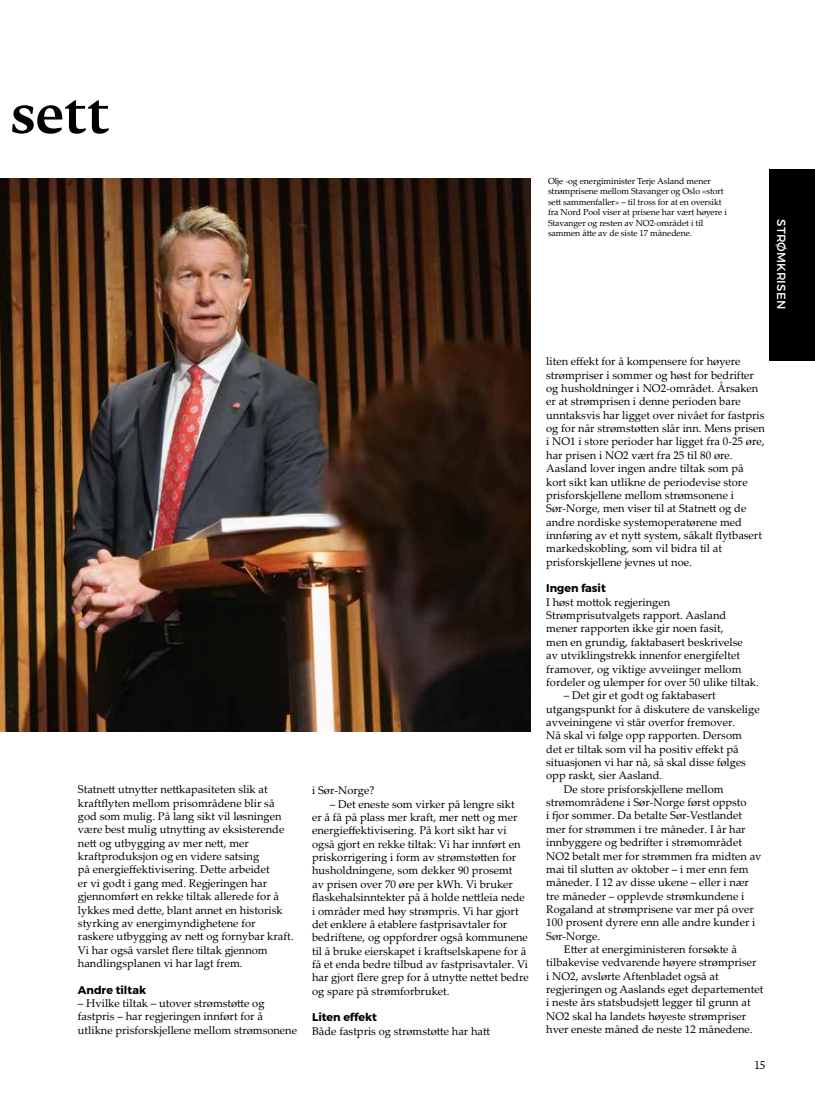
<style>
.page{position:relative;width:815px;height:1099px;background:#fff}
.page>*{position:absolute;margin:0;border:0;box-sizing:border-box;transform-origin:0 0}
.t1{font:500 50px "Fedra Serif B Std";color:#000}
.t2{font:11.88px "Montserrat";letter-spacing:.01em;color:#fff}
.t3{font:11.12px/13.4px "Palatino Linotype";color:#000}
.t4{font:700 11.12px "Montserrat";color:#000}
.t5{font:10.62px "Fedra Serif B Std";color:#000}
.t6{font:8.75px/10.5px "Palatino Linotype";letter-spacing:-.01em;color:#000}
</style>
<div class="page">
<img style="left:0;top:178px;width:530px;height:554px">
<div style="left:770px;top:169px;width:45px;height:192px;background:#000"></div>
<h1 class="t1" style="left:11px;top:80px;width:101px">sett</h1>
<p class="t6" style="left:548px;top:175px;width:180px">Olje -og energiminister Terje Asland mener strømprisene mellom Stavanger og Oslo «stort sett sammenfaller» – til tross for at en oversikt fra Nord Pool viser at prisene har vært høyere i Stavanger og resten av NO2-området i til sammen åtte av de siste 17 månedene.</p>
<p class="t2" style="left:789px;top:219px;width:91px;rotate:90deg">STRØMKRISEN</p>
<p class="t3" style="left:78px;top:782px;width:217px">Statnett utnytter nettkapasiteten slik at kraftflyten mellom prisområdene blir så god som mulig. På lang sikt vil løsningen være best mulig utnytting av eksisterende nett og utbygging av mer nett, mer kraftproduksjon og en videre satsing<br>på energieffektivisering. Dette arbeidet<br>er vi godt i gang med. Regjeringen har gjennomført en rekke tiltak allerede for å lykkes med dette, blant annet en historisk styrking av energimyndighetene for raskere utbygging av nett og fornybar kraft.<br>Vi har også varslet flere tiltak gjennom handlingsplanen vi har lagt frem.</p>
<p class="t4" style="left:78px;top:982px;width:70px">Andre tiltak</p>
<p class="t3" style="left:78px;top:996px;width:221px">– Hvilke tiltak – utover strømstøtte og fastpris – har regjeringen innført for å utlikne prisforskjellene mellom strømsonene</p>
<p class="t3" style="left:312px;top:783px;width:64px">i Sør-Norge?</p>
<p class="t3" style="left:312px;top:796px;width:218px;text-indent:18px">– Det eneste som virker på lengre sikt<br>er å få på plass mer kraft, mer nett og mer energieffektivisering. På kort sikt har vi også gjort en rekke tiltak: Vi har innført en priskorrigering i form av strømstøtten for husholdningene, som dekker 90 prosemt<br>av prisen over 70 øre per kWh. Vi bruker flaskehalsinntekter på å holde nettleia nede i områder med høy strømpris. Vi har gjort det enklere å etablere fastprisavtaler for bedriftene, og oppfordrer også kommunene til å bruke eierskapet i kraftselskapene for å få et enda bedre tilbud av fastprisavtaler. Vi har gjort flere grep for å utnytte nettet bedre og spare på strømforbruket.</p>
<p class="t4" style="left:312px;top:1010px;width:66px">Liten effekt</p>
<p class="t3" style="left:312px;top:1023px;width:179px">Både fastpris og strømstøtte har hatt</p>
<p class="t3" style="left:546px;top:354px;width:220px">liten effekt for å kompensere for høyere strømpriser i sommer og høst for bedrifter og husholdninger i NO2-området. Årsaken er at strømprisen i denne perioden bare unntaksvis har ligget over nivået for fastpris og for når strømstøtten slår inn. Mens prisen i NO1 i store perioder har ligget fra 0-25 øre, har prisen i NO2 vært fra 25 til 80 øre.<br>Aasland lover ingen andre tiltak som på kort sikt kan utlikne de periodevise store prisforskjellene mellom strømsonene i Sør-Norge, men viser til at Statnett og de andre nordiske systemoperatørene med innføring av et nytt system, såkalt flytbasert markedskobling, som vil bidra til at prisforskjellene jevnes ut noe.</p>
<p class="t4" style="left:546px;top:581px;width:61px">Ingen fasit</p>
<p class="t3" style="left:546px;top:595px;width:214px">I høst mottok regjeringen Strømprisutvalgets rapport. Aasland mener rapporten ikke gir noen fasit,<br>men en grundig, faktabasert beskrivelse<br>av utviklingstrekk innenfor energifeltet framover, og viktige avveiinger mellom fordeler og ulemper for over 50 ulike tiltak.</p>
<p class="t3" style="left:564px;top:688px;width:153px">– Det gir et godt og faktabasert</p>
<p class="t3" style="left:546px;top:701px;width:215px">utgangspunkt for å diskutere de vanskelige</p>
<p class="t3" style="left:546px;top:715px;width:190px">avveiningene vi står overfor fremover.</p>
<p class="t3" style="left:546px;top:728px;width:197px">Nå skal vi følge opp rapporten. Dersom</p>
<p class="t3" style="left:546px;top:741px;width:194px">det er tiltak som vil ha positiv effekt på</p>
<p class="t3" style="left:546px;top:755px;width:201px">situasjonen vi har nå, så skal disse følges</p>
<p class="t3" style="left:546px;top:768px;width:118px">opp raskt, sier Aasland.</p>
<p class="t3" style="left:564px;top:781px;width:161px">De store prisforskjellene mellom</p>
<p class="t3" style="left:546px;top:795px;width:202px">strømområdene i Sør-Norge først oppsto</p>
<p class="t3" style="left:546px;top:808px;width:197px">i fjor sommer. Da betalte Sør-Vestlandet</p>
<p class="t3" style="left:546px;top:821px;width:201px">mer for strømmen i tre måneder. I år har</p>
<p class="t3" style="left:546px;top:835px;width:197px">innbyggere og bedrifter i strømområdet</p>
<p class="t3" style="left:546px;top:848px;width:217px">NO2 betalt mer for strømmen fra midten av</p>
<p class="t3" style="left:546px;top:862px;width:204px">mai til slutten av oktober – i mer enn fem</p>
<p class="t3" style="left:546px;top:875px;width:204px">måneder. I 12 av disse ukene – eller i nær</p>
<p class="t3" style="left:546px;top:888px;width:200px">tre måneder – opplevde strømkundene i</p>
<p class="t3" style="left:546px;top:902px;width:209px">Rogaland at strømprisene var mer på over</p>
<p class="t3" style="left:546px;top:915px;width:211px">100 prosent dyrere enn alle andre kunder i</p>
<p class="t3" style="left:546px;top:928px;width:56px">Sør-Norge.</p>
<p class="t3" style="left:564px;top:942px;width:175px">Etter at energiministeren forsøkte å</p>
<p class="t3" style="left:546px;top:955px;width:212px">tilbakevise vedvarende høyere strømpriser</p>
<p class="t3" style="left:546px;top:968px;width:174px">i NO2, avslørte Aftenbladet også at</p>
<p class="t3" style="left:546px;top:982px;width:219px">regjeringen og Aaslands eget departementet</p>
<p class="t3" style="left:546px;top:995px;width:206px">i neste års statsbudsjett legger til grunn at</p>
<p class="t3" style="left:546px;top:1008px;width:201px">NO2 skal ha landets høyeste strømpriser</p>
<p class="t3" style="left:546px;top:1022px;width:208px">hver eneste måned de neste 12 månedene.</p>
<p class="t5" style="left:755px;top:1057px;width:12px">15</p>
</div>
